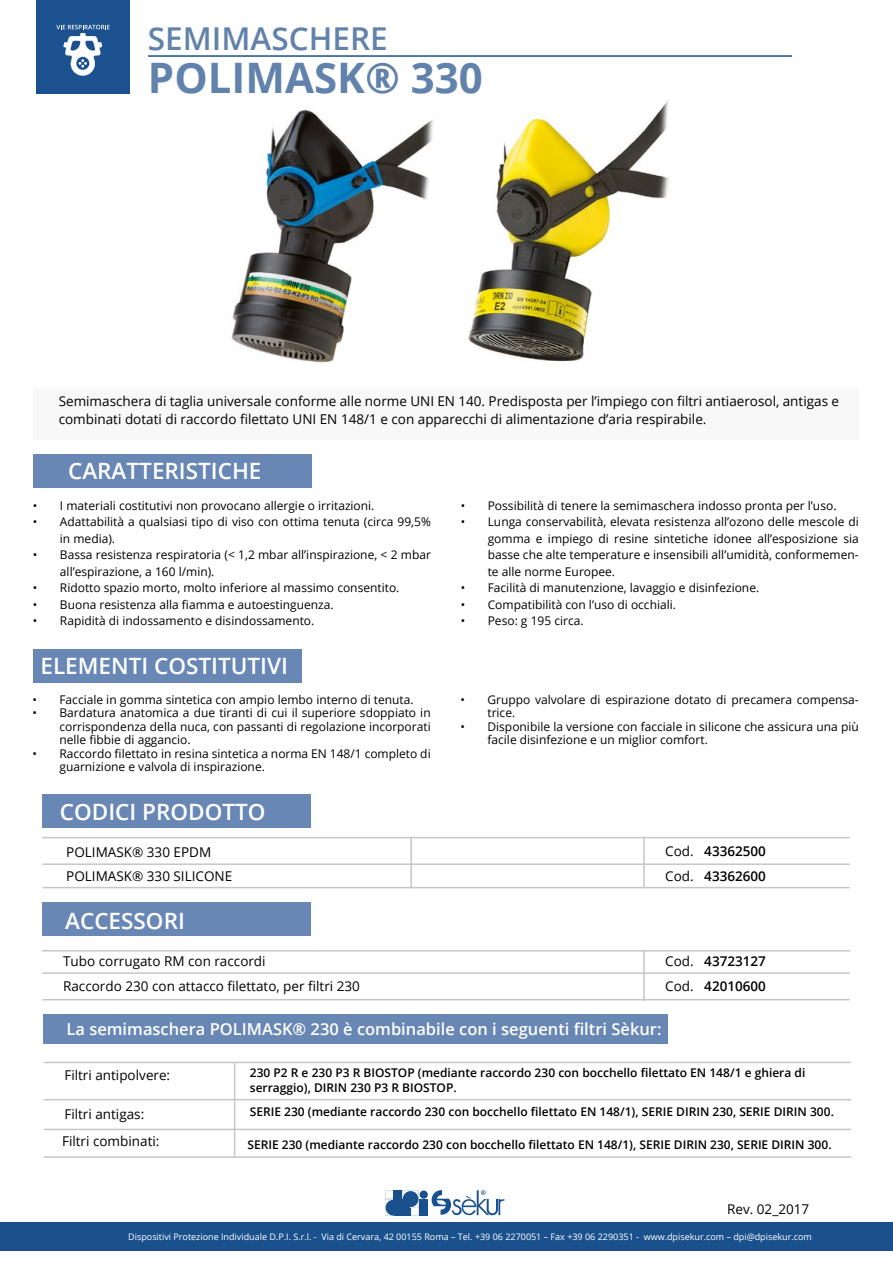
<style>
.page{position:relative;width:893px;height:1263px;background:#fff}
.page>*{position:absolute;margin:0;border:0;box-sizing:border-box;transform-origin:0 0}
.t1{font:700 42px "Open Sans";color:#6182ab}
.t2{font:600 31.5px "Open Sans";color:#6182ab}
.t3{font:600 22.5px "Open Sans";color:#fff}
.t4{font:600 16.5px "Open Sans";color:#fff}
.t5{font:13.5px/18px "Open Sans";color:#000}
.t6{font:600 13.5px "Open Sans";color:#000}
.t7{font:12px/16.5px "Open Sans";color:#000}
.t8{font:600 12px/14.4px "Open Sans";color:#000}
.t9{font:9px "Open Sans";color:#fff}
.s1{font-weight:400}
</style>
<div class="page">
<hr style="left:148px;top:55px;width:644px;height:2px;background:#1b508c">
<div style="left:36px;top:0;width:94px;height:94px;background:#1a518e"></div>
<svg style="left:56px;top:25px;width:54px;height:51px"></svg>
<div style="left:0;top:1222px;width:893px;height:29px;background:#1a518d"></div>
<svg style="left:431px;top:1190px;width:74px;height:26px"></svg>
<div style="left:394px;top:1199px;width:8px;height:8px;background:#1a518d"></div>
<div style="left:394px;top:1208px;width:8px;height:8px;background:#1a518d"></div>
<div style="left:394px;top:1191px;width:8px;height:8px;background:#1a518d"></div>
<div style="left:420px;top:1208px;width:8px;height:8px;background:#1a518d"></div>
<div style="left:420px;top:1199px;width:8px;height:8px;background:#1a518d"></div>
<div style="left:420px;top:1190px;width:8px;height:9px;background:#1a518d;border-radius:50%"></div>
<svg style="left:402px;top:1191px;width:17px;height:25px"></svg>
<svg style="left:385px;top:1191px;width:8px;height:25px"></svg>
<div style="left:33px;top:388px;width:826px;height:52px;background:#f8f8f8"></div>
<div style="left:33px;top:454px;width:278px;height:34px;background:#6887b5"></div>
<div style="left:33px;top:649px;width:269px;height:33px;background:#6887b5"></div>
<img style="left:468px;top:100px;width:201px;height:262px">
<img style="left:231px;top:109px;width:203px;height:254px">
<div style="left:42px;top:794px;width:268px;height:34px;background:#6887b5"></div>
<hr style="left:643px;top:837px;width:2px;height:51px;background:#c6c6c6">
<hr style="left:410px;top:837px;width:2px;height:51px;background:#c6c6c6">
<hr style="left:42px;top:837px;width:808px;height:1px;background:#c6c6c6">
<hr style="left:42px;top:863px;width:808px;height:2px;background:#c6c6c6">
<hr style="left:42px;top:887px;width:808px;height:1px;background:#c6c6c6">
<div style="left:42px;top:903px;width:268px;height:33px;background:#6887b5"></div>
<hr style="left:643px;top:950px;width:2px;height:51px;background:#c6c6c6">
<hr style="left:42px;top:972px;width:808px;height:2px;background:#c6c6c6">
<hr style="left:42px;top:950px;width:808px;height:1px;background:#c6c6c6">
<hr style="left:42px;top:999px;width:808px;height:1px;background:#c6c6c6">
<div style="left:44px;top:1014px;width:624px;height:30px;background:#6887b5"></div>
<hr style="left:234px;top:1063px;width:1px;height:93px;background:#c6c6c6">
<hr style="left:44px;top:1129px;width:807px;height:1px;background:#c6c6c6">
<hr style="left:44px;top:1099px;width:807px;height:1px;background:#c6c6c6">
<hr style="left:44px;top:1062px;width:807px;height:1px;background:#c6c6c6">
<hr style="left:44px;top:1156px;width:807px;height:2px;background:#c6c6c6">
<h2 class="t2" style="left:148px;top:17px;width:241px">SEMIMASCHERE</h2>
<h1 class="t1" style="left:148px;top:48px;width:336px">POLIMASK® 330</h1>
<p class="t5" style="left:59px;top:392px;width:782px">Semimaschera di taglia universale conforme alle norme UNI EN 140. Predisposta per l’impiego con filtri antiaerosol, antigas e combinati dotati di raccordo filettato UNI EN 148/1 e con apparecchi di alimentazione d’aria respirabile.</p>
<h3 class="t3" style="left:68px;top:455px;width:195px">CARATTERISTICHE</h3>
<p class="t7" style="left:33px;top:497px;width:343px">• I materiali costitutivi non provocano allergie o irritazioni.</p>
<p class="t7" style="left:60px;top:513px;width:372px;text-indent:-27px">• Adattabilità a qualsiasi tipo di viso con ottima tenuta (circa 99,5% in media).</p>
<p class="t7" style="left:60px;top:546px;width:372px;text-indent:-27px">• Bassa resistenza respiratoria (&lt; 1,2 mbar all’inspirazione, &lt; 2 mbar all’espirazione, a 160 l/min).</p>
<p class="t7" style="left:33px;top:579px;width:368px">• Ridotto spazio morto, molto inferiore al massimo consentito.</p>
<p class="t7" style="left:33px;top:596px;width:302px">• Buona resistenza alla fiamma e autoestinguenza.</p>
<p class="t7" style="left:33px;top:612px;width:283px">• Rapidità di indossamento e disindossamento.</p>
<p class="t7" style="left:461px;top:497px;width:377px">• Possibilità di tenere la semimaschera indosso pronta per l’uso.</p>
<p class="t7" style="left:488px;top:513px;width:372px;text-align:justify;text-indent:-27px">• Lunga conservabilità, elevata resistenza all’ozono delle mescole di gomma e impiego di resine sintetiche idonee all’esposizione sia basse che alte temperature e insensibili all’umidità, conformemen&shy;te alle norme Europee.</p>
<p class="t7" style="left:461px;top:579px;width:300px">• Facilità di manutenzione, lavaggio e disinfezione.</p>
<p class="t7" style="left:461px;top:596px;width:217px">• Compatibilità con l’uso di occhiali.</p>
<p class="t7" style="left:461px;top:612px;width:124px">• Peso: g 195 circa.</p>
<h3 class="t3" style="left:40px;top:650px;width:249px">ELEMENTI COSTITUTIVI</h3>
<p class="t7" style="left:32px;top:691px;width:383px">• Facciale in gomma sintetica con ampio lembo interno di tenuta.</p>
<p class="t7" style="left:59px;top:706px;width:373px;line-height:13.5px;text-align:justify;text-indent:-27px">• Bardatura anatomica a due tiranti di cui il superiore sdoppiato in corrispondenza della nuca, con passanti di regolazione incorporati nelle fibbie di aggancio.</p>
<p class="t7" style="left:59px;top:746px;width:373px;line-height:13.5px;text-indent:-27px">• Raccordo filettato in resina sintetica a norma EN 148/1 completo di guarnizione e valvola di inspirazione.</p>
<p class="t7" style="left:487px;top:692px;width:373px;line-height:13.5px;text-indent:-27px">• Gruppo valvolare di espirazione dotato di precamera compensa&shy;trice.</p>
<p class="t7" style="left:487px;top:719px;width:373px;line-height:13.5px;text-indent:-27px">• Disponibile la versione con facciale in silicone che assicura una più facile disinfezione e un miglior comfort.</p>
<h3 class="t3" style="left:60px;top:796px;width:207px">CODICI PRODOTTO</h3>
<p class="t5" style="left:66px;top:843px;width:146px">POLIMASK® 330 EPDM</p>
<p class="t6" style="left:665px;top:841px;width:102px"><span class="s1">Cod.</span> 43362500</p>
<p class="t5" style="left:66px;top:866px;width:167px">POLIMASK® 330 SILICONE</p>
<p class="t6" style="left:665px;top:867px;width:102px"><span class="s1">Cod.</span> 43362600</p>
<h3 class="t3" style="left:65px;top:905px;width:121px">ACCESSORI</h3>
<p class="t5" style="left:63px;top:951px;width:204px">Tubo corrugato RM con raccordi</p>
<p class="t6" style="left:665px;top:951px;width:102px"><span class="s1">Cod.</span> 43723127</p>
<p class="t5" style="left:63px;top:977px;width:298px">Raccordo 230 con attacco filettato, per filtri 230</p>
<p class="t6" style="left:665px;top:976px;width:102px"><span class="s1">Cod.</span> 42010600</p>
<h3 class="t4" style="left:67px;top:1018px;width:596px">La semimaschera POLIMASK® 230 è combinabile con i seguenti filtri Sèkur:</h3>
<p class="t5" style="left:64px;top:1066px;width:107px">Filtri antipolvere:</p>
<p class="t8" style="left:250px;top:1104px;width:586px">SERIE 230 (mediante raccordo 230 con bocchello filettato EN 148/1), SERIE DIRIN 230, SERIE DIRIN 300.</p>
<p class="t5" style="left:62px;top:1132px;width:99px">Filtri combinati:</p>
<p class="t8" style="left:247px;top:1137px;width:586px">SERIE 230 (mediante raccordo 230 con bocchello filettato EN 148/1), SERIE DIRIN 230, SERIE DIRIN 300.</p>
<p class="t8" style="left:250px;top:1065px;width:557px">230 P2 R e 230 P3 R BIOSTOP (mediante raccordo 230 con bocchello filettato EN 148/1 e ghiera di serraggio), DIRIN 230 P3 R BIOSTOP.</p>
<p class="t5" style="left:64px;top:1104px;width:81px">Filtri antigas:</p>
<p class="t5" style="left:727px;top:1199px;width:84px">Rev. 02_2017</p>
<p class="t9" style="left:128px;top:1230px;width:685px">Dispositivi Protezione Individuale D.P.I. S.r.l. - Via di Cervara, 42 00155 Roma – Tel. +39 06 2270051 – Fax +39 06 2290351 - www.dpisekur.com – dpi@dpisekur.com</p>
</div>
